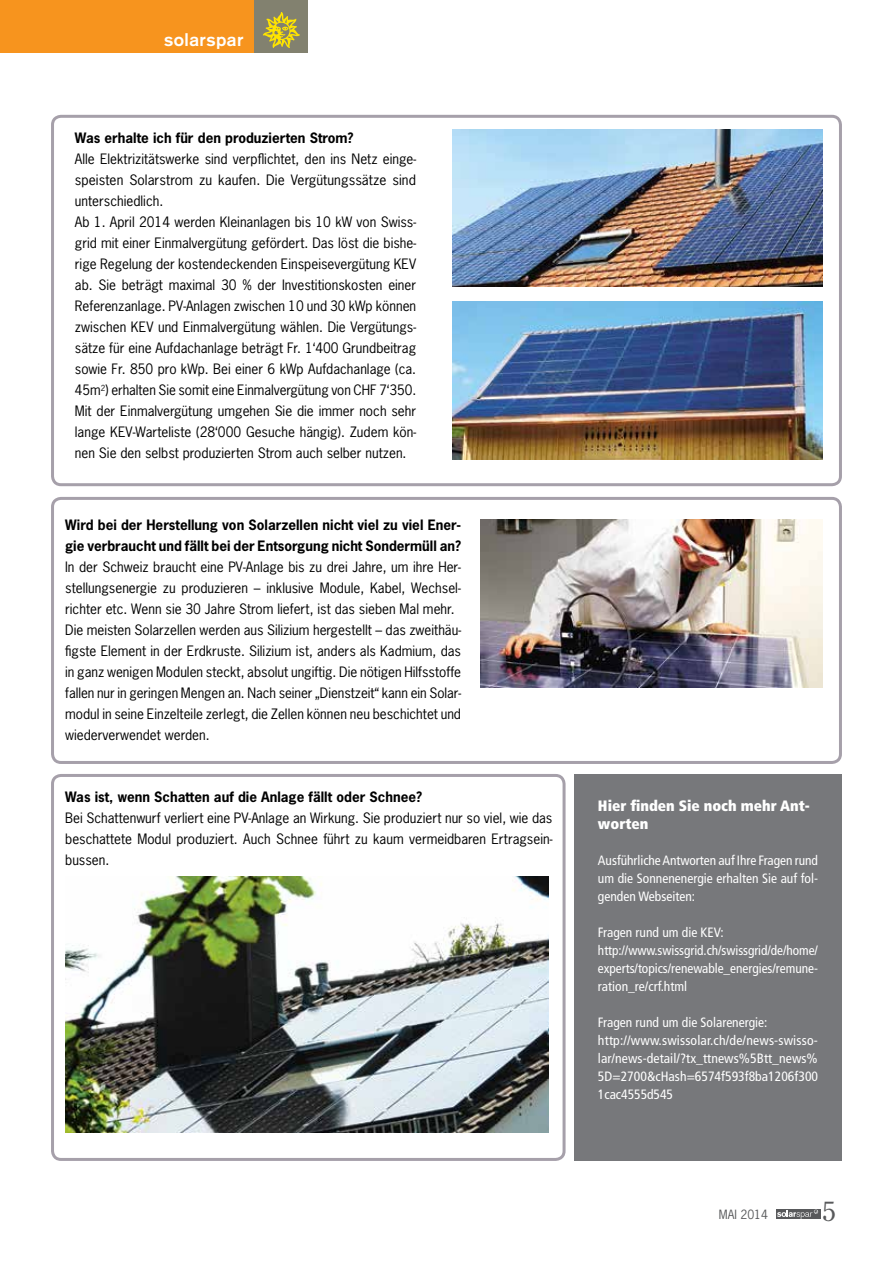
<style>
.page{position:relative;width:893px;height:1263px;background:#fff}
.page>*{position:absolute;margin:0;border:0;box-sizing:border-box;transform-origin:0 0}
.t1{font:27px "Century Old Style LT";color:#58595b}
.t2{font:700 18px "Akzidenz Grotesk";letter-spacing:.03em;color:#fff}
.t3{font:900 condensed 15px/18px "Frutiger";color:#fff}
.t4{font:13.5px/21px "News Gothic Std";color:#000}
.t5{font:condensed 13.5px/18px "Frutiger";color:#fff}
.t6{font:700 13.5px/21px "News Gothic Std";color:#000}
.t7{font:12px "News Gothic Std";color:#58595b}
</style>
<div class="page">
<div style="left:776px;top:1209px;width:44px;height:10px;background:#58595b"></div>
<svg style="left:777px;top:1209px;width:41px;height:10px"></svg>
<div style="left:51px;top:115px;width:791px;height:371px;border:3px solid #a6a0aa;border-radius:9px"></div>
<div style="left:252px;top:0;width:55px;height:52px;background:#82816f"></div>
<svg style="left:263px;top:12px;width:37px;height:36px"></svg>
<div style="left:0;top:0;width:253px;height:52px;background:#f7941e"></div>
<div style="left:574px;top:774px;width:268px;height:386px;background:#77787b"></div>
<div style="left:51px;top:497px;width:791px;height:267px;border:3px solid #a6a0aa;border-radius:9px"></div>
<div style="left:51px;top:774px;width:515px;height:387px;border:3px solid #a6a0aa;border-radius:9px"></div>
<img style="left:65px;top:876px;width:483px;height:256px">
<img style="left:453px;top:129px;width:369px;height:158px">
<img style="left:453px;top:302px;width:369px;height:157px">
<img style="left:481px;top:519px;width:341px;height:169px">
<h2 class="t2" style="left:164px;top:29px;width:81px">solarspar</h2>
<p class="t6" style="left:75px;top:128px;width:280px">Was erhalte ich für den produzierten Strom?</p>
<p class="t4" style="left:75px;top:149px;width:343px">Alle Elektrizitätswerke sind verpflichtet, den ins Netz einge&shy;speisten Solarstrom zu kaufen. Die Vergütungssätze sind unterschiedlich.<br>Ab 1. April 2014 werden Kleinanlagen bis 10 kW von Swiss&shy;grid mit einer Einmalvergütung gefördert. Das löst die bishe&shy;rige Regelung der kostendeckenden Einspeisevergütung KEV ab. Sie beträgt maximal 30 % der Investitionskosten einer Referenzanlage. PV-Anlagen zwischen 10 und 30 kWp können zwischen KEV und Einmalvergütung wählen. Die Vergütungs&shy;sätze für eine Aufdachanlage beträgt Fr. 1‘400 Grundbeitrag sowie Fr. 850 pro kWp. Bei einer 6 kWp Aufdachanlage (ca.<br>45m<sup>2</sup>) erhalten Sie somit eine Einmalvergütung von CHF 7‘350.<br>Mit der Einmalvergütung umgehen Sie die immer noch sehr lange KEV-Warteliste (28‘000 Gesuche hängig). Zudem kön&shy;nen Sie den selbst produzierten Strom auch selber nutzen.</p>
<p class="t6" style="left:65px;top:514px;width:397px">Wird bei der Herstellung von Solarzellen nicht viel zu viel Ener&shy;gie verbraucht und fällt bei der Entsorgung nicht Sondermüll an?</p>
<p class="t4" style="left:65px;top:556px;width:397px">In der Schweiz braucht eine PV-Anlage bis zu drei Jahre, um ihre Her&shy;stellungsenergie zu produzieren – inklusive Module, Kabel, Wechsel&shy;richter etc. Wenn sie 30 Jahre Strom liefert, ist das sieben Mal mehr.<br>Die meisten Solarzellen werden aus Silizium hergestellt – das zweithäu&shy;figste Element in der Erdkruste. Silizium ist, anders als Kadmium, das in ganz wenigen Modulen steckt, absolut ungiftig. Die nötigen Hilfsstoffe fallen nur in geringen Mengen an. Nach seiner „Dienstzeit“ kann ein Solar&shy;modul in seine Einzelteile zerlegt, die Zellen können neu beschichtet und wiederverwendet werden.</p>
<p class="t6" style="left:65px;top:786px;width:358px">Was ist, wenn Schatten auf die Anlage fällt oder Schnee?</p>
<p class="t4" style="left:65px;top:807px;width:489px;text-align:justify">Bei Schattenwurf verliert eine PV-Anlage an Wirkung. Sie produziert nur so viel, wie das beschattete Modul produziert. Auch Schnee führt zu kaum vermeidbaren Ertragsein&shy;bussen.</p>
<p class="t3" style="left:598px;top:797px;width:213px">Hier finden Sie noch mehr Ant&shy;worten</p>
<p class="t5" style="left:598px;top:852px;width:222px;text-align:justify">Ausführliche Antworten auf Ihre Fragen rund um die Sonnenenergie erhalten Sie auf fol&shy;genden Webseiten:</p>
<p class="t5" style="left:598px;top:924px;width:222px">Fragen rund um die KEV: http://www.swissgrid.ch/swissgrid/de/home/ experts/topics/renewable_energies/remune&shy;ration_re/crf.html</p>
<p class="t5" style="left:598px;top:1014px;width:222px">Fragen rund um die Solarenergie: http://www.swissolar.ch/de/news-swisso&shy;lar/news-detail/?tx_ttnews%5Btt_news% 5D=2700&amp;cHash=6574f593f8ba1206f300<br>1cac4555d545</p>
<p class="t7" style="left:719px;top:1206px;width:51px">MAI 2014</p>
<h1 class="t1" style="left:822px;top:1193px;width:15px">5</h1>
</div>
